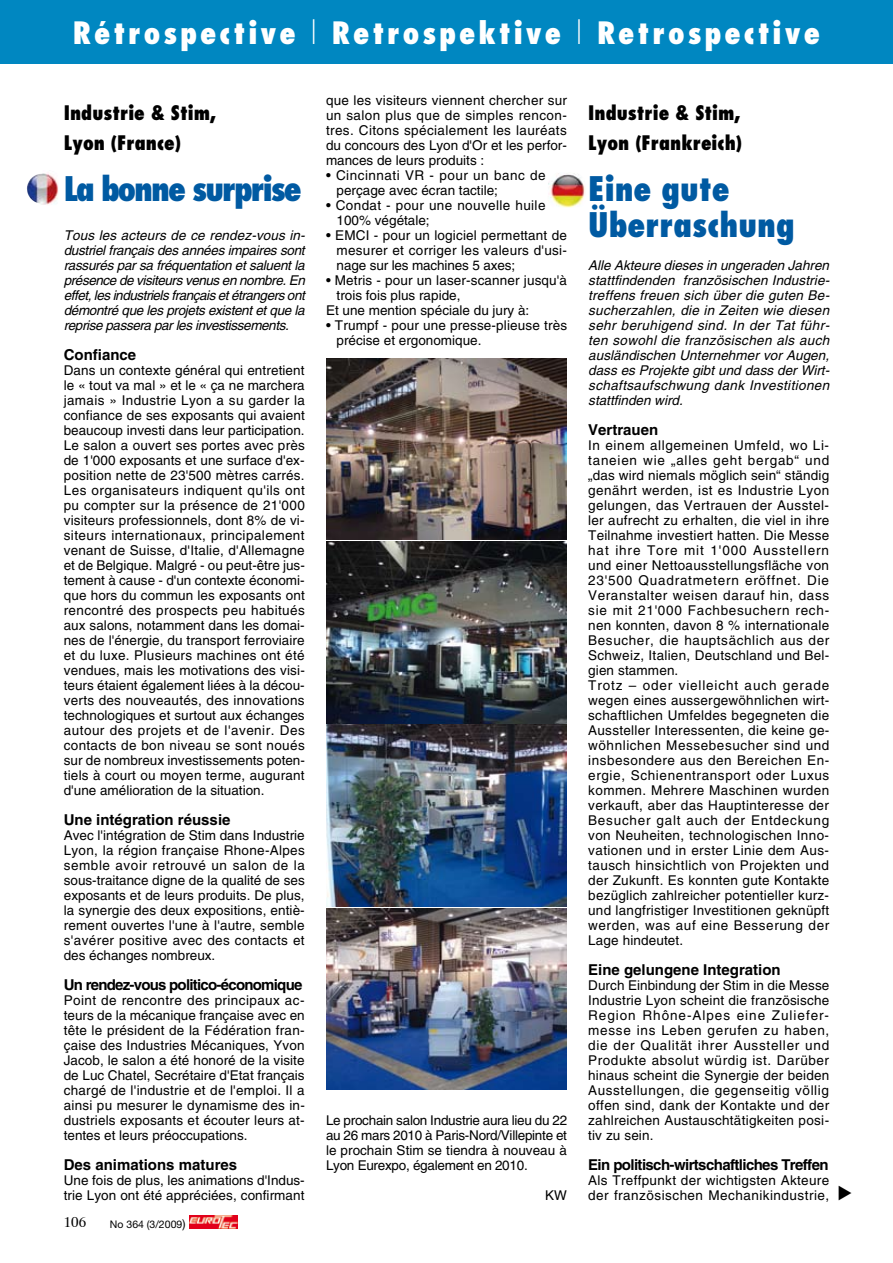
<style>
.page{position:relative;width:893px;height:1263px;background:#fff}
.page>*{position:absolute;margin:0;border:0;box-sizing:border-box;transform-origin:0 0}
.t1{font:800 condensed 33px/36px "Futura";color:#005aa2}
.t2{font:800 condensed 33px "Futura";letter-spacing:-.06em;color:#005aa2}
.t3{font:800 condensed 30px "Futura";letter-spacing:.1em;color:#fff}
.t4{font:800 condensed 19.5px/30px "Futura";color:#000}
.t5{font:700 15px "Helvetica";letter-spacing:-.04em;color:#000}
.t6{font:700 15px "Helvetica";color:#000}
.t7{font:13.5px/15px "Helvetica";letter-spacing:.02em;color:#000;text-align:justify}
.t8{font:italic 13.5px/15px "Helvetica";letter-spacing:-.015em;color:#000;text-align:justify}
.t9{font:13.5px/15px "Helvetica";color:#000}
.t10{font:10.5px "Helvetica Neue";color:#000}
.s1{font-weight:300;font-stretch:normal}
.s2{font-size:12px}
</style>
<div class="page">
<svg style="left:189px;top:1215px;width:49px;height:13px"></svg>
<img style="left:190px;top:1215px;width:47px;height:13px">
<img style="left:326px;top:358px;width:241px;height:182px">
<img style="left:326px;top:542px;width:241px;height:364px">
<div style="left:0;top:0;width:893px;height:64px;background:#0087c1"></div>
<img style="left:27px;top:173px;width:31px;height:32px">
<img style="left:326px;top:908px;width:241px;height:182px">
<img style="left:548px;top:173px;width:38px;height:35px">
<h2 class="t3" style="left:73px;top:14px;width:748px">Rétrospective <span class="s1">l</span> Retrospektive <span class="s1">l</span> Retrospective</h2>
<h3 class="t4" style="left:64px;top:97px;width:154px">Industrie &amp; Stim,<br>Lyon (France)</h3>
<h1 class="t2" style="left:64px;top:167px;width:240px">La bonne surprise</h1>
<p class="t8" style="left:64px;top:228px;width:244px">Tous les acteurs de ce rendez-vous in&shy;dustriel français des années impaires sont rassurés par sa fréquentation et saluent la présence de visiteurs venus en nombre. En effet, les industriels français et étrangers ont démontré que les projets existent et que la reprise passera par les investissements.</p>
<p class="t6" style="left:64px;top:345px;width:74px">Confiance</p>
<p class="t7" style="left:64px;top:363px;width:243px">Dans un contexte général qui entretient le « tout va mal » et le « ça ne marchera jamais » Industrie Lyon a su garder la confiance de ses exposants qui avaient beaucoup investi dans leur participation.<br>Le salon a ouvert ses portes avec près de 1'000 exposants et une surface d'ex&shy;position nette de 23'500 mètres carrés.<br>Les organisateurs indiquent qu'ils ont pu compter sur la présence de 21'000 visiteurs professionnels, dont 8% de vi&shy;siteurs internationaux, principalement venant de Suisse, d'Italie, d'Allemagne et de Belgique. Malgré - ou peut-être jus&shy;tement à cause - d'un contexte économi&shy;que hors du commun les exposants ont rencontré des prospects peu habitués aux salons, notamment dans les domai&shy;nes de l'énergie, du transport ferroviaire et du luxe. Plusieurs machines ont été vendues, mais les motivations des visi&shy;teurs étaient également liées à la décou&shy;verts des nouveautés, des innovations technologiques et surtout aux échanges autour des projets et de l'avenir. Des contacts de bon niveau se sont noués sur de nombreux investissements poten&shy;tiels à court ou moyen terme, augurant d'une amélioration de la situation.</p>
<p class="t6" style="left:64px;top:810px;width:168px">Une intégration réussie</p>
<p class="t7" style="left:64px;top:828px;width:243px">Avec l'intégration de Stim dans Industrie Lyon, la région française Rhone-Alpes semble avoir retrouvé un salon de la sous-traitance digne de la qualité de ses exposants et de leurs produits. De plus, la synergie des deux expositions, entiè&shy;rement ouvertes l'une à l'autre, semble s'avérer positive avec des contacts et des échanges nombreux.</p>
<p class="t5" style="left:64px;top:975px;width:240px">Un rendez-vous politico-économique</p>
<p class="t7" style="left:64px;top:993px;width:243px">Point de rencontre des principaux ac&shy;teurs de la mécanique française avec en tête le président de la Fédération fran&shy;çaise des Industries Mécaniques, Yvon Jacob, le salon a été honoré de la visite de Luc Chatel, Secrétaire d'Etat français chargé de l'industrie et de l'emploi. Il a ainsi pu mesurer le dynamisme des in&shy;dustriels exposants et écouter leurs at&shy;tentes et leurs préoccupations.</p>
<p class="t6" style="left:64px;top:1155px;width:175px">Des animations matures</p>
<p class="t7" style="left:64px;top:1173px;width:242px">Une fois de plus, les animations d'Indus&shy;trie Lyon ont été appréciées, confirmant</p>
<p class="t10" style="left:110px;top:1218px;width:77px">No 364 (3/2009<span class="s2">)</span></p>
<p class="t7" style="left:326px;top:93px;width:243px">que les visiteurs viennent chercher sur un salon plus que de simples rencon&shy;tres. Citons spécialement les lauréats du concours des Lyon d'Or et les perfor&shy;mances de leurs produits :</p>
<p class="t9" style="left:337px;top:168px;width:210px;text-indent:-11px">• Cincinnati VR - pour un banc de perçage avec écran tactile;</p>
<p class="t7" style="left:337px;top:198px;width:210px;text-indent:-11px">• Condat - pour une nouvelle huile<br>100% végétale;</p>
<p class="t7" style="left:337px;top:228px;width:232px;text-indent:-11px">• EMCI - pour un logiciel permettant de mesurer et corriger les valeurs d'usi&shy;nage sur les machines 5 axes;</p>
<p class="t7" style="left:326px;top:273px;width:243px">• Metris - pour un laser-scanner jusqu'à</p>
<p class="t9" style="left:337px;top:288px;width:125px">trois fois plus rapide,</p>
<p class="t9" style="left:326px;top:303px;width:205px">Et une mention spéciale du jury à:</p>
<p class="t7" style="left:337px;top:318px;width:232px;text-indent:-11px">• Trumpf - pour une presse-plieuse très précise et ergonomique.</p>
<p class="t7" style="left:326px;top:1113px;width:243px">Le prochain salon Industrie aura lieu du 22 au 26 mars 2010 à Paris-Nord/Villepinte et le prochain Stim se tiendra à nouveau à Lyon Eurexpo, également en 2010.</p>
<p class="t7" style="left:545px;top:1188px;width:23px">KW</p>
<h3 class="t4" style="left:588px;top:97px;width:155px">Industrie &amp; Stim,<br>Lyon (Frankreich)</h3>
<h1 class="t1" style="left:588px;top:170px;width:208px">Eine gute<br>Überraschung</h1>
<p class="t8" style="left:588px;top:258px;width:243px">Alle Akteure dieses in ungeraden Jahren stattfindenden französischen Industrie&shy;treffens freuen sich über die guten Be&shy;sucherzahlen, die in Zeiten wie diesen sehr beruhigend sind. In der Tat führ&shy;ten sowohl die französischen als auch ausländischen Unternehmer vor Augen, dass es Projekte gibt und dass der Wirt&shy;schaftsaufschwung dank Investitionen stattfinden wird.</p>
<p class="t5" style="left:588px;top:420px;width:72px">Vertrauen</p>
<p class="t7" style="left:588px;top:438px;width:243px;text-align:left">In einem allgemeinen Umfeld, wo Li&shy;taneien wie „alles geht bergab“ und „das wird niemals möglich sein“ ständig genährt werden, ist es Industrie Lyon gelungen, das Vertrauen der Ausstel&shy;ler aufrecht zu erhalten, die viel in ihre Teilnahme investiert hatten. Die Messe hat ihre Tore mit 1'000 Ausstellern und einer Nettoausstellungsfläche von 23'500 Quadratmetern eröffnet. Die Veranstalter weisen darauf hin, dass sie mit 21'000 Fachbesuchern rech&shy;nen konnten, davon 8 % internationale Besucher, die hauptsächlich aus der Schweiz, Italien, Deutschland und Bel&shy;gien stammen.<br>Trotz – oder vielleicht auch gerade wegen eines aussergewöhnlichen wirt&shy;schaftlichen Umfeldes begegneten die Aussteller Interessenten, die keine ge&shy;wöhnlichen Messebesucher sind und insbesondere aus den Bereichen En&shy;ergie, Schienentransport oder Luxus kommen. Mehrere Maschinen wurden verkauft, aber das Hauptinteresse der Besucher galt auch der Entdeckung von Neuheiten, technologischen Inno&shy;vationen und in erster Linie dem Aus&shy;tausch hinsichtlich von Projekten und der Zukunft. Es konnten gute Kontakte bezüglich zahlreicher potentieller kurz&shy;und langfristiger Investitionen geknüpft werden, was auf eine Besserung der Lage hindeutet.</p>
<p class="t6" style="left:588px;top:960px;width:194px">Eine gelungene Integration</p>
<p class="t7" style="left:588px;top:978px;width:243px">Durch Einbindung der Stim in die Messe Industrie Lyon scheint die französische Region Rhône-Alpes eine Zuliefer&shy;messe ins Leben gerufen zu haben, die der Qualität ihrer Aussteller und Produkte absolut würdig ist. Darüber hinaus scheint die Synergie der beiden Ausstellungen, die gegenseitig völlig offen sind, dank der Kontakte und der zahlreichen Austauschtätigkeiten posi&shy;tiv zu sein.</p>
<p class="t5" style="left:588px;top:1155px;width:242px">Ein politisch-wirtschaftliches Treffen</p>
<p class="t7" style="left:588px;top:1173px;width:243px">Als Treffpunkt der wichtigsten Akteure der französischen Mechanikindustrie,</p>
</div>
